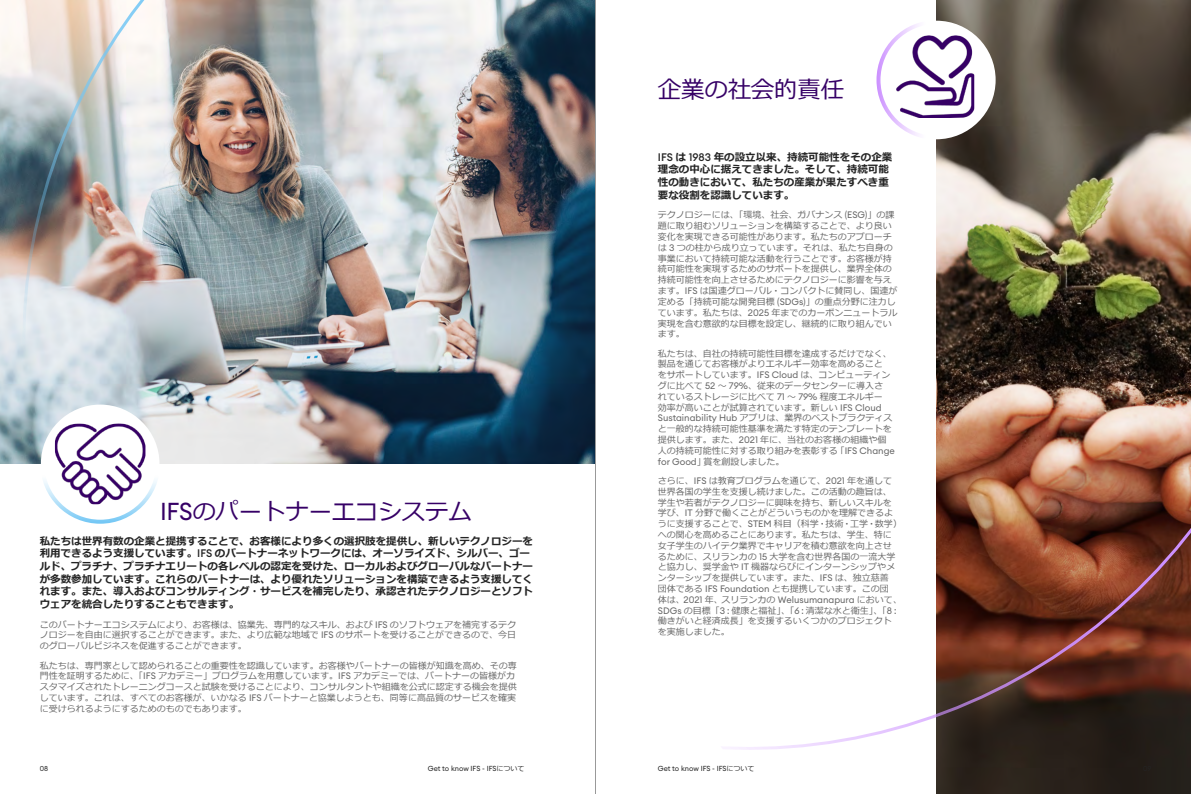
<style>
.page{position:relative;width:1191px;height:794px;background:#fff}
.page>*{position:absolute;margin:0;border:0;box-sizing:border-box;transform-origin:0 0}
.t1{font:23.5px "Meiryo";letter-spacing:-.01em;color:#360066}
.t2{font:700 10.5px/12.6px "Meiryo";color:#242424}
.t3{font:9.3px "Euclid Circular A";color:#656565}
.t4{font:9px/10.8px "Meiryo";color:#656565}
.t5{font:7.2px "Euclid Circular A";color:#242424}
.t6{font:7px "Euclid Circular A";color:#242424}
.s1{font-family:"Euclid Circular A";font-size:24.2px}
.s2{font-family:"Euclid Circular A";font-weight:500;font-size:10.8px}
.s3{font-family:"Euclid Circular A";font-size:9.3px}
.s4{font-family:"Meiryo";font-size:9px}
.s5{font-family:"Meiryo";font-size:7px}
</style>
<div class="page">
<svg style="left:595px;top:0;width:596px;height:794px"></svg>
<img style="left:0;top:0;width:595px;height:524px">
<h1 class="t1" style="left:160px;top:495px;width:313px"><span class="s1">IFS</span>のパートナーエコシステム</h1>
<p class="t2" style="left:40px;top:535px;width:495px">私たちは世界有数の企業と提携することで、お客様により多くの選択肢を提供し、新しいテクノロジーを利用できるよう支援しています。<span class="s2">IFS</span> のパートナーネットワークには、オーソライズド、シルバー、ゴールド、プラチナ、プラチナエリートの各レベルの認定を受けた、ローカルおよびグローバルなパートナーが多数参加しています。これらのパートナーは、より優れたソリューションを構築できるよう支援してくれます。また、導入およびコンサルティング・サービスを補完したり、承認されたテクノロジーとソフトウェアを統合したりすることもできます。</p>
<p class="t4" style="left:40px;top:619px;width:478px;text-align:justify">このパートナーエコシステムにより、お客様は、協業先、専門的なスキル、および <span class="s3">IFS</span> のソフトウェアを補完するテクノロジーを自由に選択することができます。また、より広範な地域で <span class="s3">IFS</span> のサポートを受けることができるので、今日のグローバルビジネスを促進することができます。</p>
<p class="t4" style="left:40px;top:660px;width:479px">私たちは、専門家として認められることの重要性を認識しています。お客様やパートナーの皆様が知識を高め、その専門性を証明するために、「<span class="s3">IFS</span> アカデミー」プログラムを用意しています。<span class="s3">IFS</span> アカデミーでは、パートナーの皆様がカスタマイズされたトレーニングコースと試験を受けることにより、コンサルタントや組織を公式に認定する機会を提供しています。これは、すべてのお客様が、いかなる <span class="s3">IFS</span> パートナーと協業しようとも、同等に高品質のサービスを確実に受けられるようにするためのものでもあります。</p>
<h1 class="t1" style="left:658px;top:73px;width:188px">企業の社会的責任</h1>
<p class="t2" style="left:658px;top:151px;width:236px"><span class="s2">IFS</span> は <span class="s2">1983</span> 年の設立以来、持続可能性をその企業理念の中心に据えてきました。そして、持続可能性の動きにおいて、私たちの産業が果たすべき重要な役割を認識しています。</p>
<p class="t4" style="left:658px;top:210px;width:241px">テクノロジーには、「環境、社会、ガバナンス <span class="s3">(ESG)</span>」の課題に取り組むソリューションを構築することで、より良い変化を実現できる可能性があります。私たちのアプローチは <span class="s3">3</span> つの柱から成り立っています。それは、私たち自身の事業において持続可能な活動を行うことです。お客様が持続可能性を実現するためのサポートを提供し、業界全体の持続可能性を向上させるためにテクノロジーに影響を与えます。<span class="s3">IFS</span> は国連グローバル・コンパクトに賛同し、国連が定める「持続可能な開発目標 <span class="s3">(SDGs)</span>」の重点分野に注力しています。私たちは、<span class="s3">2025</span> 年までのカーボンニュートラル実現を含む意欲的な目標を設定し、継続的に取り組んでいます。</p>
<p class="t4" style="left:658px;top:348px;width:236px">私たちは、自社の持続可能性目標を達成するだけでなく、製品を通じてお客様がよりエネルギー効率を高めることをサポートしています。<span class="s3">IFS Cloud</span> は、コンピューティングに比べて <span class="s3">52</span> ～ <span class="s3">79%</span>、従来のデータセンターに導入されているストレージに比べて <span class="s3">71</span> ～ <span class="s3">79%</span> 程度エネルギー効率が高いことが試算されています。新しい <span class="s3">IFS Cloud</span></p>
<p class="t3" style="left:658px;top:412px;width:236px">Sustainability Hub <span class="s4">アプリは、業界のベストプラクティス</span></p>
<p class="t4" style="left:658px;top:424px;width:238px">と一般的な持続可能性基準を満たす特定のテンプレートを提供します。また、<span class="s3">2021</span> 年に、当社のお客様の組織や個人の持続可能性に対する取り組みを表彰する「<span class="s3">IFS Change for Good</span>」賞を創設しました。</p>
<p class="t4" style="left:658px;top:476px;width:246px">さらに、<span class="s3">IFS</span> は教育プログラムを通じて、<span class="s3">2021</span> 年を通して世界各国の学生を支援し続けました。この活動の趣旨は、学生や若者がテクノロジーに興味を持ち、新しいスキルを学び、<span class="s3">IT</span> 分野で働くことがどういうものかを理解できるように支援することで、<span class="s3">STEM</span> 科目（科学・技術・工学・数学）への関心を高めることにあります。私たちは、学生、特に女子学生のハイテク業界でキャリアを積む意欲を向上させるために、スリランカの <span class="s3">15</span> 大学を含む世界各国の一流大学と協力し、奨学金や <span class="s3">IT</span> 機器ならびにインターンシップやメンターシップを提供しています。また、<span class="s3">IFS</span> は、独立慈善<br>団体である <span class="s3">IFS Foundation</span> とも提携しています。この団</p>
<p class="t3" style="left:658px;top:593px;width:246px"><span class="s4">体は、</span>2021 <span class="s4">年、スリランカの</span> Welusumanapura <span class="s4">において、</span></p>
<p class="t4" style="left:658px;top:605px;width:243px"><span class="s3">SDGs</span> の目標「<span class="s3">3</span>︓健康と福祉」、「<span class="s3">6</span>︓清潔な水と衛生」、「<span class="s3">8</span>︓働きがいと経済成長」を支援するいくつかのプロジェクトを実施しました。</p>
<p class="t6" style="left:40px;top:764px;width:10px">08</p>
<p class="t5" style="left:658px;top:763px;width:98px">Get to know IFS - IFS<span class="s5">について</span></p>
<p class="t5" style="left:428px;top:763px;width:98px">Get to know IFS - IFS<span class="s5">について</span></p>
</div>
